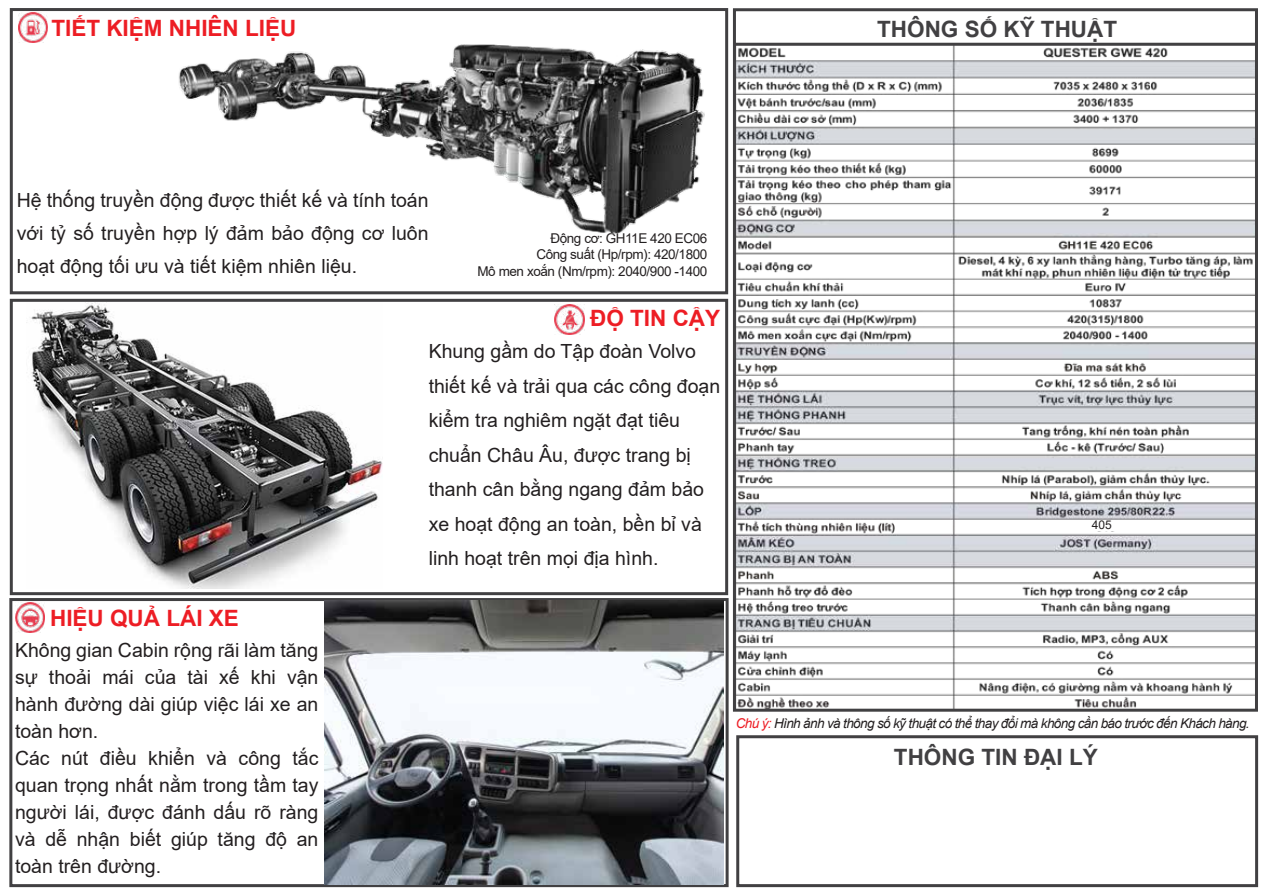
<style>
.page{position:relative;width:1263px;height:893px;background:#fff}
.page>*{position:absolute;margin:0;border:0;box-sizing:border-box;transform-origin:0 0}
.t1{font:700 22.5px "Arial";color:#ed1d24}
.t2{font:700 22.5px "Arial";color:#414042}
.t3{font:19.5px/27px "Arial";color:#231f20}
.t4{font:13.5px/16.5px "Arial";letter-spacing:-.03em;color:#231f20;text-align:right}
.t5{font:italic 13.5px "Arial";letter-spacing:-.045em;color:#231f20}
.t6{font:12px "Arial";color:#231f20}
.s1{color:#ed1d24}
</style>
<div class="page">
<div style="left:736px;top:735px;width:522px;height:152px;border:3px solid #414042"></div>
<div style="left:10px;top:8px;width:718px;height:286px;border:3px solid #414042"></div>
<img style="left:18px;top:12px;width:30px;height:30px">
<div style="left:10px;top:299px;width:718px;height:296px;border:3px solid #414042"></div>
<img style="left:31px;top:303px;width:351px;height:286px">
<img style="left:554px;top:304px;width:30px;height:30px">
<img style="left:15px;top:602px;width:30px;height:30px">
<div style="left:9px;top:598px;width:720px;height:289px;border:3px solid #414042"></div>
<img style="left:737px;top:46px;width:517px;height:662px">
<div style="left:733px;top:8px;width:525px;height:704px;border:3px solid #414042"></div>
<hr style="left:733px;top:43px;width:523px;height:3px;background:#414042">
<div style="left:1092px;top:520px;width:28px;height:11px;background:#fff"></div>
<img style="left:324px;top:600px;width:400px;height:285px">
<img style="left:179px;top:44px;width:526px;height:190px">
<p class="t1" style="left:51px;top:12px;width:247px">TIẾT KIỆM NHIÊN LIỆU</p>
<p class="t2" style="left:877px;top:13px;width:242px">THÔNG SỐ KỸ THUẬT</p>
<p class="t3" style="left:17px;top:184px;width:413px;line-height:33px;text-align:justify">Hệ thống truyền động được thiết kế và tính toán với tỷ số truyền hợp lý đảm bảo động cơ luôn hoạt động tối ưu và tiết kiệm nhiên liệu.</p>
<p class="t4" style="left:477px;top:230px;width:231px">Động cơ: GH11E 420 EC06<br>Công suất (Hp/rpm): 420/1800<br>Mô men xoắn (Nm/rpm): 2040/900 -1400</p>
<p class="t1" style="left:50px;top:603px;width:190px">HIỆU QUẢ LÁI XE</p>
<p class="t3" style="left:15px;top:637px;width:305px">Không gian Cabin rộng rãi làm tăng sự thoải mái của tài xế khi vận hành đường dài giúp việc lái xe an toàn hơn.<br>Các nút điều khiển và công tắc quan trọng nhất nằm trong tầm tay người lái, được đánh dấu rõ ràng và dễ nhận biết giúp tăng độ an toàn trên đường.</p>
<p class="t1" style="left:590px;top:302px;width:132px">ĐỘ TIN CẬY</p>
<p class="t3" style="left:429px;top:334px;width:293px;line-height:34.5px">Khung gầm do Tập đoàn Volvo thiết kế và trải qua các công đoạn kiểm tra nghiêm ngặt đạt tiêu chuẩn Châu Âu, được trang bị thanh cân bằng ngang đảm bảo xe hoạt động an toàn, bền bỉ và linh hoạt trên mọi địa hình.</p>
<p class="t6" style="left:1092px;top:517px;width:22px">405</p>
<p class="t5" style="left:736px;top:714px;width:515px"><span class="s1">Chú ý:</span> Hình ảnh và thông số kỹ thuật có thể thay đổi mà không cần báo trước đến Khách hàng.</p>
<p class="t2" style="left:894px;top:741px;width:205px">THÔNG TIN ĐẠI LÝ</p>
</div>
